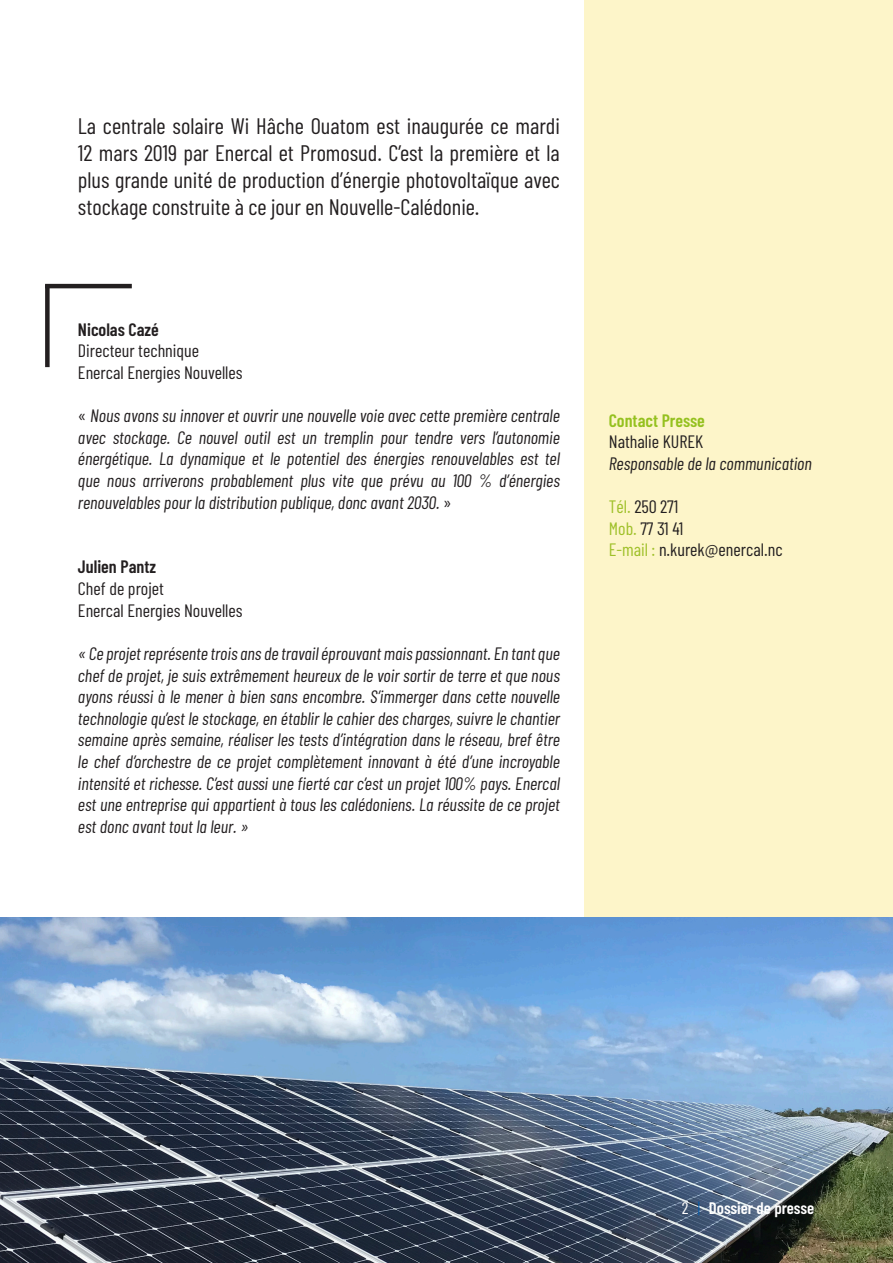
<style>
.page{position:relative;width:893px;height:1263px;background:#fff}
.page>*{position:absolute;margin:0;border:0;box-sizing:border-box;transform-origin:0 0}
.t1{font:22.5px/27px "Barlow Condensed";color:#231f20;text-align:justify}
.t2{font:italic 18px/21.6px "Barlow Condensed";color:#231f20;text-align:justify}
.t3{font:18px "Barlow Condensed";color:#231f20}
.t4{font:600 18px "Barlow Condensed";color:#231f20}
.t5{font:600 18px "Barlow Condensed";color:#95c11f}
.t6{font:600 16.8px "Barlow Condensed";color:#fff}
.t7{font:16.8px "Barlow Condensed";color:#fff}
.s1{font-style:normal}
.s2{color:#9fc029}
</style>
<div class="page">
<div style="left:585px;top:0;width:308px;height:1263px;background:#fdf5c9"></div>
<img style="left:0;top:917px;width:893px;height:346px">
<svg style="left:698px;top:1201px;width:1px;height:14px"></svg>
<div style="left:45px;top:284px;width:5px;height:83px;background:#231f20"></div>
<hr style="left:45px;top:284px;width:87px;height:4px;background:#231f20">
<p class="t1" style="left:78px;top:112px;width:483px">La centrale solaire Wi Hâche Ouatom est inaugurée ce mardi 12 mars 2019 par Enercal et Promosud. C’est la première et la plus grande unité de production d’énergie photovoltaïque avec stockage construite à ce jour en Nouvelle-Calédonie.</p>
<p class="t4" style="left:78px;top:318px;width:82px">Nicolas Cazé</p>
<p class="t3" style="left:78px;top:340px;width:123px">Directeur technique</p>
<p class="t3" style="left:78px;top:361px;width:166px">Enercal Energies Nouvelles</p>
<p class="t2" style="left:78px;top:405px;width:483px"><span class="s1">«</span> Nous avons su innover et ouvrir une nouvelle voie avec cette première centrale avec stockage. Ce nouvel outil est un tremplin pour tendre vers l’autonomie énergétique. La dynamique et le potentiel des énergies renouvelables est tel que nous arriverons probablement plus vite que prévu au 100 % d’énergies renouvelables pour la distribution publique, donc avant 2030. <span class="s1">»</span></p>
<p class="t4" style="left:78px;top:556px;width:80px">Julien Pantz</p>
<p class="t3" style="left:78px;top:577px;width:87px">Chef de projet</p>
<p class="t3" style="left:78px;top:599px;width:166px">Enercal Energies Nouvelles</p>
<p class="t2" style="left:78px;top:642px;width:483px">« Ce projet représente trois ans de travail éprouvant mais passionnant. En tant que chef de projet, je suis extrêmement heureux de le voir sortir de terre et que nous ayons réussi à le mener à bien sans encombre. S’immerger dans cette nouvelle technologie qu’est le stockage, en établir le cahier des charges, suivre le chantier semaine après semaine, réaliser les tests d’intégration dans le réseau, bref être le chef d’orchestre de ce projet complètement innovant à été d’une incroyable intensité et richesse. C’est aussi une fierté car c’est un projet 100% pays. Enercal est une entreprise qui appartient à tous les calédoniens. La réussite de ce projet est donc avant tout la leur. »</p>
<p class="t5" style="left:609px;top:409px;width:97px">Contact Presse</p>
<p class="t3" style="left:609px;top:431px;width:96px">Nathalie KUREK</p>
<p class="t2" style="left:609px;top:452px;width:204px">Responsable de la communication</p>
<p class="t3" style="left:609px;top:495px;width:71px"><span class="s2">Tél.</span> 250 271</p>
<p class="t3" style="left:609px;top:517px;width:76px"><span class="s2">Mob.</span> 77 31 41</p>
<p class="t3" style="left:609px;top:539px;width:175px"><span class="s2">E-mail :</span> n.kurek@enercal.nc</p>
<p class="t7" style="left:682px;top:1197px;width:8px">2</p>
<p class="t6" style="left:709px;top:1197px;width:107px">Dossier de presse</p>
</div>
